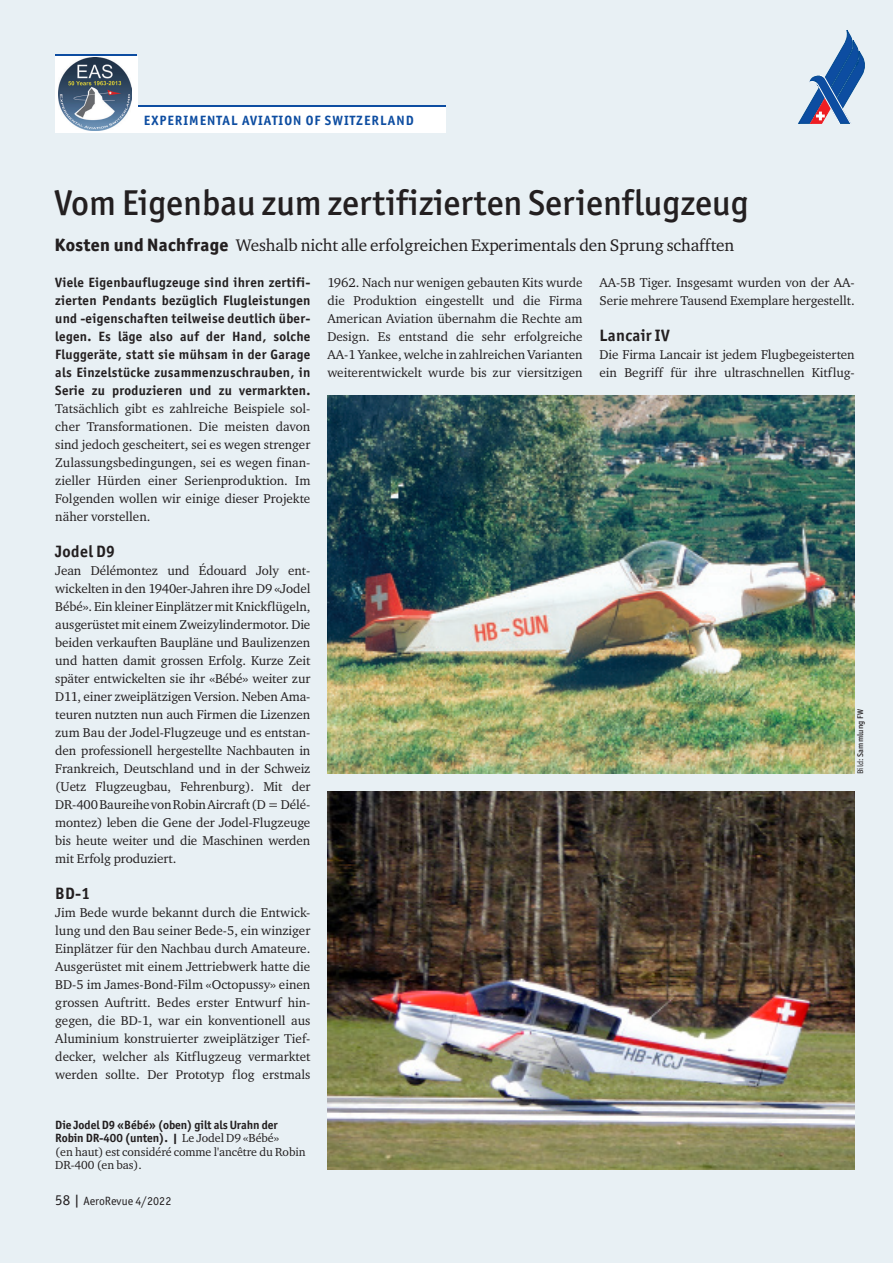
<style>
.page{position:relative;width:893px;height:1263px;background:#fff}
.page>*{position:absolute;margin:0;border:0;box-sizing:border-box;transform-origin:0 0}
.Head-News_24_24_med{font:500 36px "Officina San ITC";color:#231f20}
.Lead-News_12_12_reg{font:17.25px "Charter ITC";letter-spacing:-.01em;color:#231f20}
.Untertitel_11_12_bo{font:700 16.5px "Officina San ITC";letter-spacing:.02em;color:#231f20}
.Body_oE{font:700 13.5px/18px "Officina San ITC";letter-spacing:.02em;color:#231f20;text-align:justify}
.t1{font:700 13.5px "Officina San ITC";letter-spacing:.075em;color:#0d4da1}
.Body_oE-2{font:13.2px/18px "Charter ITC";letter-spacing:-.005em;color:#231f20;text-align:justify}
.Legende_8_9_bold{font:12px/13.5px "Charter ITC";letter-spacing:-.005em;color:#231f20}
.t2{font:12px "Officina San ITC";letter-spacing:.01em;color:#231f20}
.t3{font:500 8.25px "Officina San ITC";letter-spacing:.01em;color:#231f20}
.s1{font-family:"Officina San ITC";font-weight:800;font-size:18px}
.s2{font-family:"Officina San ITC";font-weight:700}
.s3{font-size:15px}
.s4{font-weight:400}
</style>
<div class="page">
<div style="left:0;top:0;width:892px;height:1263px;background:#e8f0f4"></div>
<svg style="left:798px;top:30px;width:67px;height:94px"></svg>
<div style="left:55px;top:54px;width:82px;height:40px;background:#0d4da1"></div>
<div style="left:136px;top:105px;width:310px;height:15px;background:#0d4da1"></div>
<div style="left:55px;top:56px;width:82px;height:77px;background:#fff"></div>
<img style="left:58px;top:58px;width:73px;height:73px">
<div style="left:135px;top:107px;width:311px;height:26px;background:#fff"></div>
<img style="left:327px;top:395px;width:528px;height:378px">
<img style="left:327px;top:791px;width:528px;height:378px">
<p class="t1" style="left:144px;top:112px;width:271px">EXPERIMENTAL AVIATION OF SWITZERLAND</p>
<p class="Head-News_24_24_med" style="left:54px;top:182px;width:696px">Vom Eigenbau zum zertifizierten Serienflugzeug</p>
<p class="Lead-News_12_12_reg" style="left:55px;top:235px;width:681px"><span class="s1">Kosten und Nachfrage</span> Weshalb nicht alle erfolgreichen Experimentals den Sprung schafften</p>
<p class="Body_oE" style="left:55px;top:274px;width:257px">Viele Eigenbauflugzeuge sind ihren zertifi&shy;zierten Pendants bezüglich Flugleistungen und -eigenschaften teilweise deutlich über&shy;legen. Es läge also auf der Hand, solche Fluggeräte, statt sie mühsam in der Garage als Einzelstücke zusammenzuschrauben, in Serie zu produzieren und zu vermarkten.</p>
<p class="Body_oE-2" style="left:55px;top:399px;width:257px">Tatsächlich gibt es zahlreiche Beispiele sol&shy;cher Transformationen. Die meisten davon sind jedoch gescheitert, sei es wegen strenger Zulassungsbedingungen, sei es wegen finan&shy;zieller Hürden einer Serienproduktion. Im Folgenden wollen wir einige dieser Projekte näher vorstellen.</p>
<p class="Untertitel_11_12_bo" style="left:55px;top:541px;width:61px">Jodel D9</p>
<p class="Body_oE-2" style="left:55px;top:561px;width:257px">Jean Délémontez und Édouard Joly ent&shy;wickelten in den 1940er-Jahren ihre D9 «Jodel Bébé». Ein kleiner Einplätzer mit Knickflügeln, ausgerüstet mit einem Zweizylindermotor. Die beiden verkauften Baupläne und Baulizenzen und hatten damit grossen Erfolg. Kurze Zeit später entwickelten sie ihr «Bébé» weiter zur D11, einer zweiplätzigen Version. Neben Ama&shy;teuren nutzten nun auch Firmen die Lizenzen zum Bau der Jodel-Flugzeuge und es entstan&shy;den professionell hergestellte Nachbauten in Frankreich, Deutschland und in der Schweiz (Uetz Flugzeugbau, Fehrenburg). Mit der DR-400 Baureihe von Robin Aircraft (D = Délé&shy;montez) leben die Gene der Jodel-Flugzeuge bis heute weiter und die Maschinen werden mit Erfolg produziert.</p>
<p class="Untertitel_11_12_bo" style="left:55px;top:883px;width:37px">BD-1</p>
<p class="Body_oE-2" style="left:55px;top:903px;width:257px">Jim Bede wurde bekannt durch die Entwick&shy;lung und den Bau seiner Bede-5, ein winziger Einplätzer für den Nachbau durch Amateure.<br>Ausgerüstet mit einem Jettriebwerk hatte die BD-5 im James-Bond-Film «Octopussy» einen grossen Auftritt. Bedes erster Entwurf hin&shy;gegen, die BD-1, war ein konventionell aus Aluminium konstruierter zweiplätziger Tief&shy;decker, welcher als Kitflugzeug vermarktet werden sollte. Der Prototyp flog erstmals</p>
<p class="Legende_8_9_bold" style="left:55px;top:1118px;width:252px"><span class="s2">Die Jodel D9 «Bébé» (oben) gilt als Urahn der Robin DR-400 (unten). |</span> Le Jodel D9 «Bébé»<br>(en haut) est considéré comme l'ancêtre du Robin DR-400 (en bas).</p>
<p class="t2" style="left:55px;top:1194px;width:118px"><span class="s3">58 |</span> AeroRevue 4/2022</p>
<p class="Body_oE-2" style="left:327px;top:273px;width:257px">1962. Nach nur wenigen gebauten Kits wurde die Produktion eingestellt und die Firma American Aviation übernahm die Rechte am Design. Es entstand die sehr erfolgreiche AA-1 Yankee, welche in zahlreichen Varianten weiterentwickelt wurde bis zur viersitzigen</p>
<p class="Body_oE-2" style="left:600px;top:273px;width:257px">AA-5B Tiger. Insgesamt wurden von der AA-<br>Serie mehrere Tausend Exemplare hergestellt.</p>
<p class="Untertitel_11_12_bo" style="left:600px;top:325px;width:72px">Lancair IV</p>
<p class="Body_oE-2" style="left:600px;top:345px;width:257px">Die Firma Lancair ist jedem Flugbegeisterten ein Begriff für ihre ultraschnellen Kitflug-</p>
<p class="t3" style="left:855px;top:774px;width:66px;rotate:-90deg"><span class="s4">Bild:</span> Sammlung FW</p>
</div>
